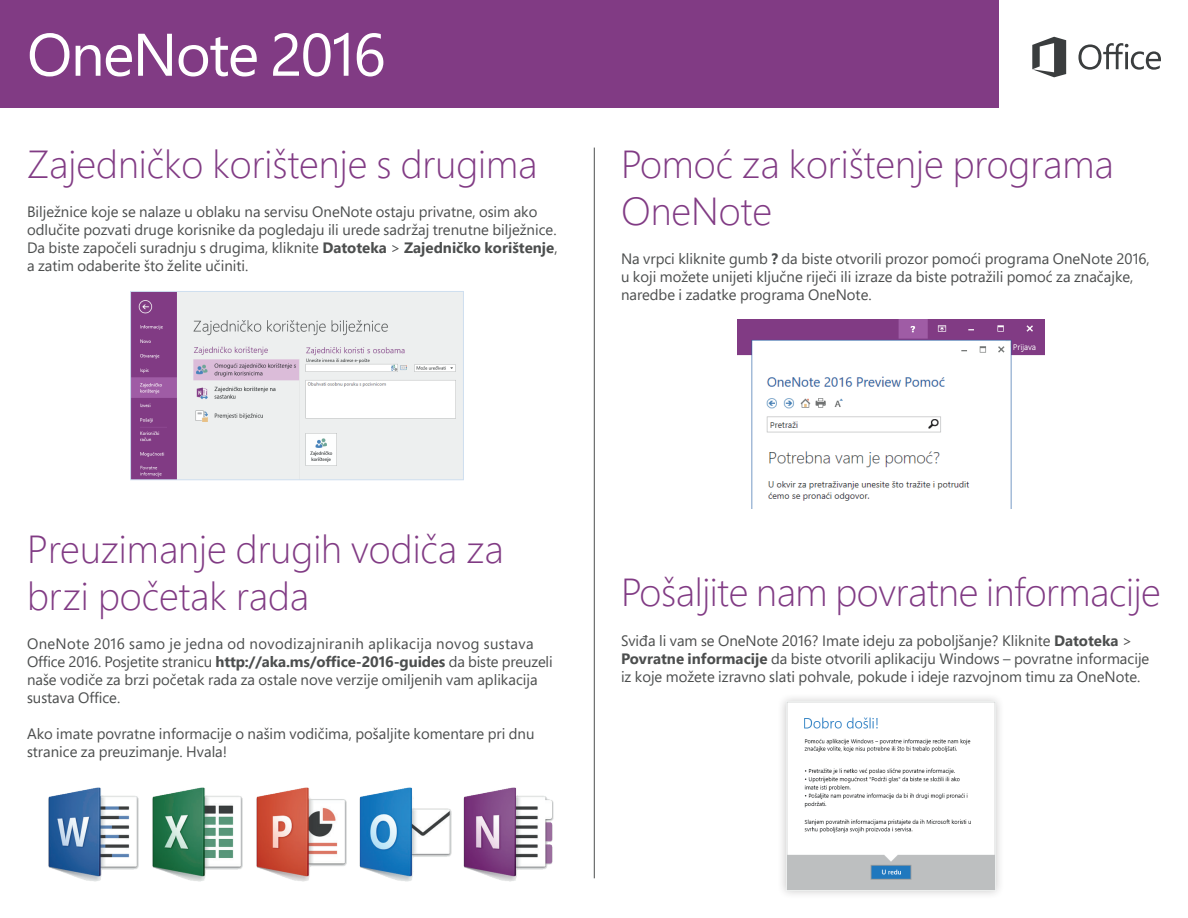
<style>
.page{position:relative;width:1188px;height:918px;background:#fff}
.page>*{position:absolute;margin:0;border:0;box-sizing:border-box;transform-origin:0 0}
.t1{font:60px "Segoe Pro";letter-spacing:-.025em;color:#fff}
.t2{font:300 39px/46.8px "Segoe Pro";color:#813b84}
.t3{font:15px/18px "Segoe Pro";color:#4c4e4e}
.s1{font-weight:700}
</style>
<div class="page">
<div style="left:0;top:0;width:999px;height:108px;background:#813b84"></div>
<svg style="left:1078px;top:43px;width:83px;height:27px"></svg>
<svg style="left:1032px;top:37px;width:34px;height:40px"></svg>
<hr style="left:594px;top:148px;width:1px;height:730px;background:#4c4e4e">
<img style="left:738px;top:320px;width:306px;height:189px">
<img style="left:132px;top:293px;width:330px;height:185px">
<div style="left:130px;top:291px;width:334px;height:189px;border:1px solid #cfdff0"></div>
<img style="left:48px;top:787px;width:506px;height:95px">
<div style="left:777px;top:692px;width:228px;height:208px;background:#231f20;opacity:.25"></div>
<img style="left:786px;top:702px;width:210px;height:189px">
<h1 class="t1" style="left:27px;top:13px;width:360px">OneNote 2016</h1>
<h2 class="t2" style="left:27px;top:140px;width:512px">Zajedničko korištenje s drugima</h2>
<p class="t3" style="left:27px;top:202px;width:532px">Bilježnice koje se nalaze u oblaku na servisu OneNote ostaju privatne, osim ako odlučite pozvati druge korisnike da pogledaju ili urede sadržaj trenutne bilježnice.<br>Da biste započeli suradnju s drugima, kliknite <span class="s1">Datoteka</span> &gt; <span class="s1">Zajedničko korištenje</span>, a zatim odaberite što želite učiniti.</p>
<h2 class="t2" style="left:621px;top:140px;width:494px">Pomoć za korištenje programa<br>OneNote</h2>
<p class="t3" style="left:621px;top:249px;width:530px">Na vrpci kliknite gumb <span class="s1">?</span> da biste otvorili prozor pomoći programa OneNote 2016, u koji možete unijeti ključne riječi ili izraze da biste potražili pomoć za značajke, naredbe i zadatke programa OneNote.</p>
<h2 class="t2" style="left:27px;top:525px;width:478px">Preuzimanje drugih vodiča za brzi početak rada</h2>
<p class="t3" style="left:27px;top:634px;width:527px">OneNote 2016 samo je jedna od novodizajniranih aplikacija novog sustava Office 2016. Posjetite stranicu <span class="s1">http://aka.ms/office-2016-guides</span> da biste preuzeli naše vodiče za brzi početak rada za ostale nove verzije omiljenih vam aplikacija sustava Office.</p>
<p class="t3" style="left:27px;top:724px;width:509px">Ako imate povratne informacije o našim vodičima, pošaljite komentare pri dnu stranice za preuzimanje. Hvala!</p>
<h2 class="t2" style="left:621px;top:568px;width:541px">Pošaljite nam povratne informacije</h2>
<p class="t3" style="left:621px;top:631px;width:530px">Sviđa li vam se OneNote 2016? Imate ideju za poboljšanje? Kliknite <span class="s1">Datoteka</span> &gt;<br><span class="s1">Povratne informacije</span> da biste otvorili aplikaciju Windows – povratne informacije iz koje možete izravno slati pohvale, pokude i ideje razvojnom timu za OneNote.</p>
</div>
